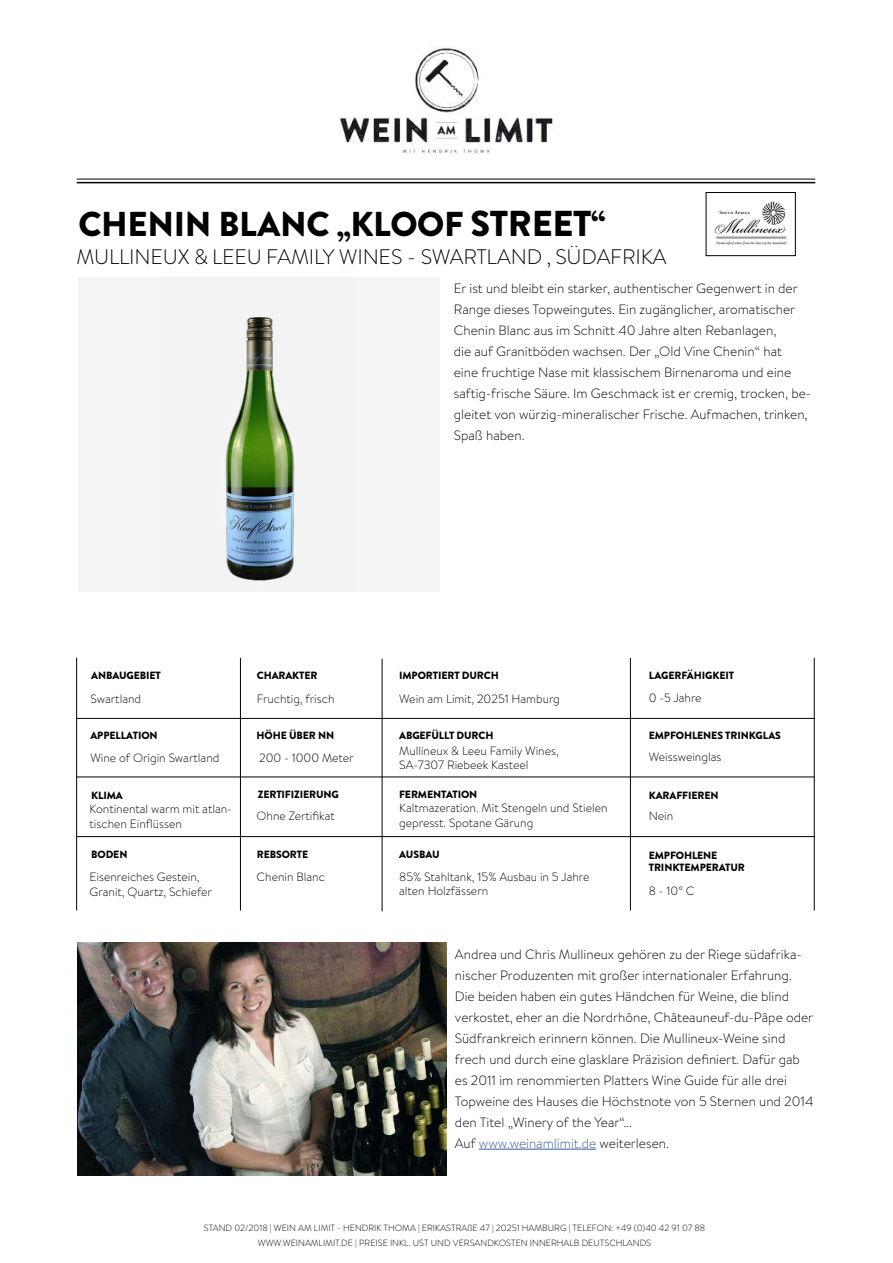
<style>
.page{position:relative;width:893px;height:1263px;background:#fff}
.page>*{position:absolute;margin:0;border:0;box-sizing:border-box;transform-origin:0 0}
.t1{font:900 34.5px "Brandon Grotesque";letter-spacing:-.01em;color:#000}
.t2{font:300 21px "Brandon Grotesque";letter-spacing:-.01em;color:#000}
.t3{font:300 13.5px/21px "Brandon Text";color:#000}
.t4{font:300 12px/14.4px "Brandon Text";color:#000}
.t5{font:900 10.5px/12.6px "Brandon Grotesque";letter-spacing:-.01em;color:#000}
.t6{font:300 9px/15px "Brandon Text";color:#000;text-align:center}
.s1{font-size:36px}
.s2{color:#30589b}
</style>
<div class="page">
<div style="left:78px;top:277px;width:362px;height:314px;background:#f5f4f4"></div>
<img style="left:160px;top:317px;width:194px;height:275px">
<hr style="left:479px;top:1149px;width:117px;height:1px;background:#30589b">
<img style="left:77px;top:943px;width:369px;height:232px">
<hr style="left:77px;top:182px;width:738px;height:1px;background:#000">
<img style="left:340px;top:48px;width:213px;height:106px">
<hr style="left:77px;top:179px;width:738px;height:1px;background:#000">
<img style="left:714px;top:201px;width:73px;height:45px">
<div style="left:706px;top:192px;width:89px;height:64px;border:1px solid #000"></div>
<hr style="left:240px;top:658px;width:1px;height:252px;background:#000">
<hr style="left:76px;top:658px;width:1px;height:252px;background:#000">
<hr style="left:382px;top:659px;width:1px;height:252px;background:#000">
<hr style="left:77px;top:718px;width:737px;height:1px;background:#000">
<hr style="left:77px;top:777px;width:737px;height:1px;background:#000">
<hr style="left:77px;top:836px;width:737px;height:1px;background:#000">
<hr style="left:630px;top:658px;width:1px;height:252px;background:#000">
<hr style="left:814px;top:658px;width:1px;height:252px;background:#000">
<h1 class="t1" style="left:78px;top:200px;width:529px">CHENIN BLANC „KLOOF <span class="s1">STREET“</span></h1>
<h2 class="t2" style="left:76px;top:243px;width:592px">MULLINEUX &amp; LEEU FAMILY WINES - SWARTLAND , SÜDAFRIKA</h2>
<p class="t3" style="left:454px;top:277px;width:359px">Er ist und bleibt ein starker, authentischer Gegenwert in der Range dieses Topweingutes. Ein zugänglicher, aromatischer Chenin Blanc aus im Schnitt 40 Jahre alten Rebanlagen,<br>die auf Granitböden wachsen. Der „Old Vine Chenin“ hat<br>eine fruchtige Nase mit klassischem Birnenaroma und eine saftig-frische Säure. Im Geschmack ist er cremig, trocken, be&shy;gleitet von würzig-mineralischer Frische. Aufmachen, trinken, Spaß haben.</p>
<p class="t5" style="left:91px;top:669px;width:71px">ANBAUGEBIET</p>
<p class="t5" style="left:257px;top:669px;width:62px">CHARAKTER</p>
<p class="t5" style="left:399px;top:669px;width:101px">IMPORTIERT DURCH</p>
<p class="t5" style="left:649px;top:669px;width:87px">LAGERFÄHIGKEIT</p>
<p class="t4" style="left:90px;top:691px;width:52px">Swartland</p>
<p class="t4" style="left:257px;top:691px;width:79px">Fruchtig, frisch</p>
<p class="t4" style="left:399px;top:691px;width:162px">Wein am Limit, 20251 Hamburg</p>
<p class="t4" style="left:649px;top:690px;width:54px">0 -5 Jahre</p>
<p class="t5" style="left:90px;top:729px;width:69px">APPELLATION</p>
<p class="t5" style="left:257px;top:729px;width:79px">HÖHE ÜBER NN</p>
<p class="t5" style="left:399px;top:730px;width:96px">ABGEFÜLLT DURCH</p>
<p class="t5" style="left:649px;top:730px;width:134px">EMPFOHLENES TRINKGLAS</p>
<p class="t4" style="left:90px;top:750px;width:130px">Wine of Origin Swartland</p>
<p class="t4" style="left:259px;top:750px;width:96px">200 - 1000 Meter</p>
<p class="t4" style="left:399px;top:743px;width:161px">Mullineux &amp; Leeu Family Wines,<br>SA-7307 Riebeek Kasteel</p>
<p class="t4" style="left:649px;top:749px;width:74px">Weissweinglas</p>
<p class="t5" style="left:91px;top:789px;width:33px">KLIMA</p>
<p class="t5" style="left:258px;top:788px;width:83px">ZERTIFIZIERUNG</p>
<p class="t5" style="left:399px;top:788px;width:80px">FERMENTATION</p>
<p class="t5" style="left:649px;top:789px;width:71px">KARAFFIEREN</p>
<p class="t4" style="left:90px;top:801px;width:144px">Kontinental warm mit atlan&shy;tischen Einflüssen</p>
<p class="t4" style="left:257px;top:808px;width:80px">Ohne Zertifikat</p>
<p class="t4" style="left:399px;top:800px;width:210px">Kaltmazeration. Mit Stengeln und Stielen gepresst. Spotane Gärung</p>
<p class="t4" style="left:649px;top:808px;width:26px">Nein</p>
<p class="t5" style="left:91px;top:848px;width:38px">BODEN</p>
<p class="t5" style="left:257px;top:848px;width:53px">REBSORTE</p>
<p class="t4" style="left:90px;top:869px;width:124px">Eisenreiches Gestein,<br>Granit, Quartz, Schiefer</p>
<p class="t4" style="left:257px;top:869px;width:70px">Chenin Blanc</p>
<p class="t5" style="left:399px;top:848px;width:42px">AUSBAU</p>
<p class="t4" style="left:399px;top:869px;width:192px">85% Stahltank, 15% Ausbau in 5 Jahre alten Holzfässern</p>
<p class="t5" style="left:649px;top:849px;width:98px">EMPFOHLENE<br>TRINKTEMPERATUR</p>
<p class="t4" style="left:649px;top:883px;width:47px">8 - 10° C</p>
<p class="t3" style="left:455px;top:943px;width:360px">Andrea und Chris Mullineux gehören zu der Riege südafrika&shy;nischer Produzenten mit großer internationaler Erfahrung.<br>Die beiden haben ein gutes Händchen für Weine, die blind verkostet, eher an die Nordrhône, Châteauneuf-du-Pâpe oder Südfrankreich erinnern können. Die Mullineux-Weine sind frech und durch eine glasklare Präzision definiert. Dafür gab es 2011 im renommierten Platters Wine Guide für alle drei Topweine des Hauses die Höchstnote von 5 Sternen und 2014 den Titel „Winery of the Year“...<br>Auf <span class="s2">www.weinamlimit.de</span> weiterlesen.</p>
<p class="t6" style="left:204px;top:1220px;width:503px">STAND 02/2018 | WEIN AM LIMIT - HENDRIK THOMA | ERIKASTRAßE 47 | 20251 HAMBURG | TELEFON: +49 (0)40 42 91 07 88<br>WWW.WEINAMLIMIT.DE | PREISE INKL. UST UND VERSANDKOSTEN INNERHALB DEUTSCHLANDS</p>
</div>
